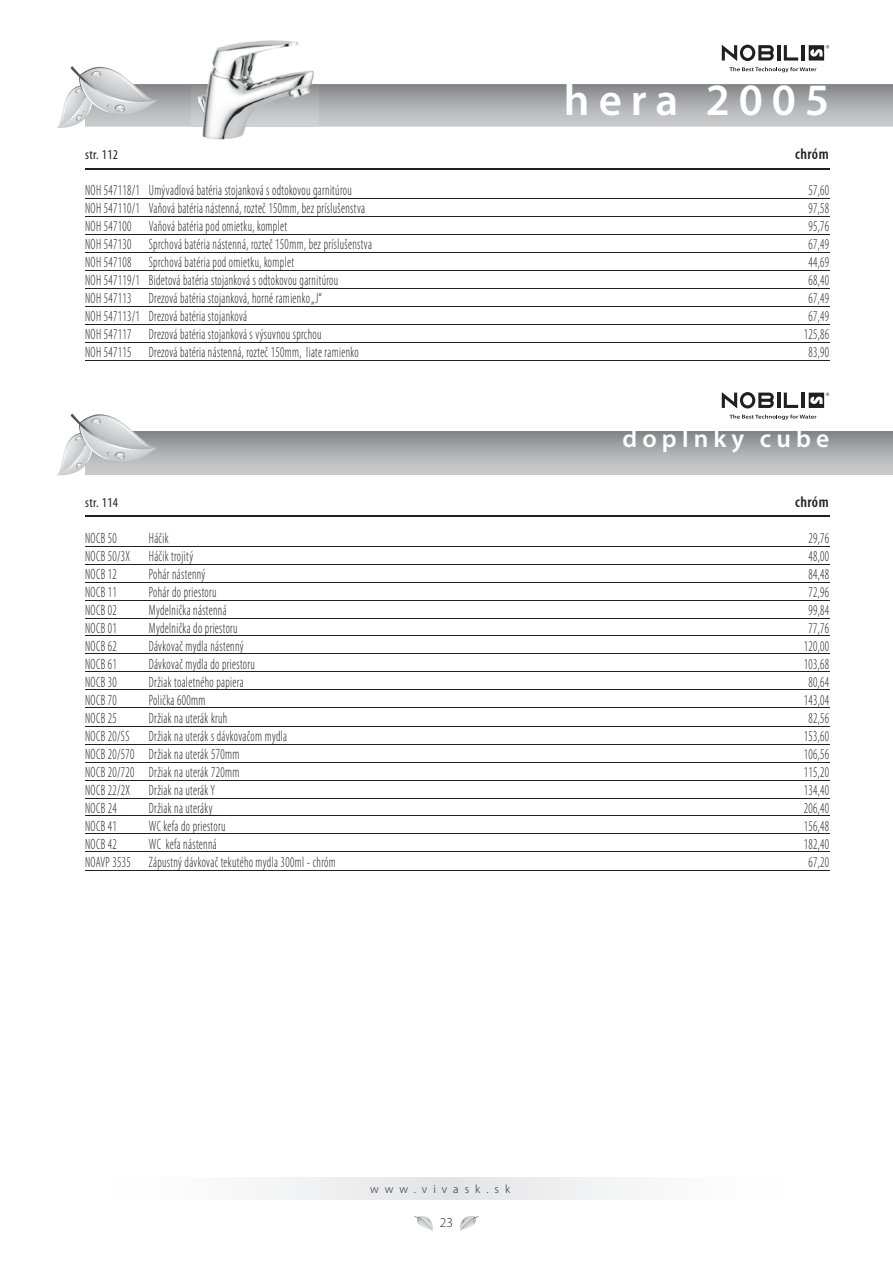
<style>
.page{position:relative;width:893px;height:1263px;background:#fff}
.page>*{position:absolute;margin:0;border:0;box-sizing:border-box;transform-origin:0 0}
.t1{font:600 45px "Myriad Pro";letter-spacing:.2em;color:#fff}
.t2{font:600 25.5px "Myriad Pro";letter-spacing:.2em;color:#fff}
.t3{font:600 condensed 15.3px "Myriad Pro";letter-spacing:.03em;color:#231f20}
.t4{font:300 condensed 15px "Myriad Pro";letter-spacing:.03em;color:#231f20;scale:.8 1}
.t5{font:condensed 13.5px "Myriad Pro";letter-spacing:.03em;color:#231f20}
.t6{font:300 13.5px "Myriad Pro";color:#231f20}
.t7{font:300 12px "Myriad Pro";letter-spacing:.5em;color:#231f20}
</style>
<div class="page">
<svg style="left:414px;top:1216px;width:19px;height:15px"></svg>
<svg style="left:460px;top:1216px;width:18px;height:15px"></svg>
<svg style="left:270px;top:1178px;width:354px;height:21px"></svg>
<hr style="left:85px;top:168px;width:744px;height:1px;background:#231f20">
<hr style="left:85px;top:515px;width:744px;height:2px;background:#231f20">
<div style="left:85px;top:431px;width:808px;height:43px;background:linear-gradient(to bottom,#85878a,#d1d2d5)"></div>
<svg style="left:57px;top:414px;width:100px;height:62px"></svg>
<img style="left:202px;top:40px;width:96px;height:100px">
<hr style="left:85px;top:199px;width:744px;height:1px;background:#231f20">
<hr style="left:85px;top:546px;width:744px;height:1px;background:#231f20">
<hr style="left:85px;top:288px;width:744px;height:1px;background:#231f20">
<hr style="left:85px;top:635px;width:744px;height:1px;background:#231f20">
<hr style="left:85px;top:780px;width:744px;height:1px;background:#231f20">
<hr style="left:85px;top:217px;width:744px;height:1px;background:#231f20">
<hr style="left:85px;top:564px;width:744px;height:1px;background:#231f20">
<hr style="left:85px;top:306px;width:744px;height:1px;background:#231f20">
<hr style="left:85px;top:653px;width:744px;height:1px;background:#231f20">
<hr style="left:85px;top:798px;width:744px;height:1px;background:#231f20">
<hr style="left:85px;top:235px;width:744px;height:1px;background:#231f20">
<hr style="left:85px;top:582px;width:744px;height:1px;background:#231f20">
<hr style="left:85px;top:726px;width:744px;height:1px;background:#231f20">
<hr style="left:85px;top:324px;width:744px;height:1px;background:#231f20">
<hr style="left:85px;top:671px;width:744px;height:1px;background:#231f20">
<hr style="left:85px;top:816px;width:744px;height:1px;background:#231f20">
<hr style="left:85px;top:253px;width:744px;height:1px;background:#231f20">
<hr style="left:85px;top:600px;width:744px;height:1px;background:#231f20">
<hr style="left:85px;top:744px;width:744px;height:1px;background:#231f20">
<hr style="left:85px;top:342px;width:744px;height:1px;background:#231f20">
<hr style="left:85px;top:689px;width:744px;height:1px;background:#231f20">
<hr style="left:85px;top:834px;width:744px;height:1px;background:#231f20">
<hr style="left:85px;top:270px;width:744px;height:1px;background:#231f20">
<hr style="left:85px;top:618px;width:744px;height:1px;background:#231f20">
<hr style="left:85px;top:762px;width:744px;height:1px;background:#231f20">
<hr style="left:85px;top:360px;width:744px;height:1px;background:#231f20">
<hr style="left:85px;top:707px;width:744px;height:1px;background:#231f20">
<hr style="left:85px;top:851px;width:744px;height:1px;background:#231f20">
<hr style="left:85px;top:870px;width:744px;height:1px;background:#231f20">
<svg style="left:57px;top:45px;width:836px;height:90px"></svg>
<hr style="left:777px;top:393px;width:3px;height:15px;background:#231f20">
<hr style="left:802px;top:393px;width:3px;height:15px;background:#231f20">
<svg style="left:784px;top:393px;width:14px;height:15px"></svg>
<svg style="left:809px;top:393px;width:20px;height:15px"></svg>
<svg style="left:722px;top:392px;width:52px;height:16px"></svg>
<svg style="left:729px;top:414px;width:87px;height:6px"></svg>
<h1 class="t1" style="left:564px;top:71px;width:267px">hera 2005</h1>
<p class="t5" style="left:85px;top:147px;width:35px">str. 112</p>
<p class="t3" style="left:795px;top:146px;width:35px">chróm</p>
<p class="t4" style="left:85px;top:182px;width:335px">NOH 547118/1 Umývadlová batéria stojanková s odtokovou garnitúrou</p>
<p class="t4" style="left:808px;top:182px;width:27px">57,60</p>
<p class="t4" style="left:85px;top:200px;width:351px">NOH 547110/1 Vaňová batéria nástenná, rozteč 150mm, bez príslušenstva</p>
<p class="t4" style="left:808px;top:200px;width:27px">97,58</p>
<p class="t4" style="left:85px;top:218px;width:254px">NOH 547100 Vaňová batéria pod omietku, komplet</p>
<p class="t4" style="left:808px;top:218px;width:27px">95,76</p>
<p class="t4" style="left:85px;top:236px;width:360px">NOH 547130 Sprchová batéria nástenná, rozteč 150mm, bez príslušenstva</p>
<p class="t4" style="left:808px;top:236px;width:27px">67,49</p>
<p class="t4" style="left:85px;top:254px;width:263px">NOH 547108 Sprchová batéria pod omietku, komplet</p>
<p class="t4" style="left:808px;top:254px;width:27px">44,69</p>
<p class="t4" style="left:85px;top:272px;width:318px">NOH 547119/1 Bidetová batéria stojanková s odtokovou garnitúrou</p>
<p class="t4" style="left:808px;top:272px;width:27px">68,40</p>
<p class="t4" style="left:85px;top:290px;width:298px">NOH 547113 Drezová batéria stojanková, horné ramienko „J“</p>
<p class="t4" style="left:808px;top:290px;width:27px">67,49</p>
<p class="t4" style="left:85px;top:308px;width:204px">NOH 547113/1 Drezová batéria stojanková</p>
<p class="t4" style="left:808px;top:308px;width:27px">67,49</p>
<p class="t4" style="left:85px;top:326px;width:297px">NOH 547117 Drezová batéria stojanková s výsuvnou sprchou</p>
<p class="t4" style="left:804px;top:326px;width:33px">125,86</p>
<p class="t4" style="left:85px;top:344px;width:344px">NOH 547115 Drezová batéria nástenná, rozteč 150mm, liate ramienko</p>
<p class="t4" style="left:808px;top:344px;width:27px">83,90</p>
<h2 class="t2" style="left:623px;top:423px;width:208px">doplnky cube</h2>
<p class="t5" style="left:85px;top:494px;width:35px">str. 114</p>
<p class="t3" style="left:795px;top:493px;width:35px">chróm</p>
<p class="t4" style="left:85px;top:530px;width:41px">NOCB 50</p>
<p class="t4" style="left:149px;top:530px;width:26px">Háčik</p>
<p class="t4" style="left:808px;top:530px;width:27px">29,76</p>
<p class="t4" style="left:85px;top:548px;width:137px">NOCB 50/3X Háčik trojitý</p>
<p class="t4" style="left:808px;top:548px;width:27px">48,00</p>
<p class="t4" style="left:85px;top:566px;width:41px">NOCB 12</p>
<p class="t4" style="left:149px;top:566px;width:72px">Pohár nástenný</p>
<p class="t4" style="left:808px;top:566px;width:27px">84,48</p>
<p class="t4" style="left:85px;top:584px;width:41px">NOCB 11</p>
<p class="t4" style="left:149px;top:584px;width:86px">Pohár do priestoru</p>
<p class="t4" style="left:808px;top:584px;width:27px">72,96</p>
<p class="t4" style="left:85px;top:602px;width:41px">NOCB 02</p>
<p class="t4" style="left:149px;top:602px;width:99px">Mydelnička nástenná</p>
<p class="t4" style="left:808px;top:602px;width:27px">99,84</p>
<p class="t4" style="left:85px;top:620px;width:41px">NOCB 01</p>
<p class="t4" style="left:149px;top:620px;width:112px">Mydelnička do priestoru</p>
<p class="t4" style="left:808px;top:620px;width:27px">77,76</p>
<p class="t4" style="left:85px;top:638px;width:41px">NOCB 62</p>
<p class="t4" style="left:149px;top:638px;width:120px">Dávkovač mydla nástenný</p>
<p class="t4" style="left:804px;top:638px;width:33px">120,00</p>
<p class="t4" style="left:85px;top:656px;width:41px">NOCB 61</p>
<p class="t4" style="left:149px;top:656px;width:134px">Dávkovač mydla do priestoru</p>
<p class="t4" style="left:804px;top:656px;width:33px">103,68</p>
<p class="t4" style="left:85px;top:674px;width:41px">NOCB 30</p>
<p class="t4" style="left:149px;top:674px;width:120px">Držiak toaletného papiera</p>
<p class="t4" style="left:808px;top:674px;width:27px">80,64</p>
<p class="t4" style="left:85px;top:692px;width:41px">NOCB 70</p>
<p class="t4" style="left:149px;top:692px;width:72px">Polička 600mm</p>
<p class="t4" style="left:804px;top:692px;width:33px">143,04</p>
<p class="t4" style="left:85px;top:710px;width:41px">NOCB 25</p>
<p class="t4" style="left:149px;top:710px;width:100px">Držiak na uterák kruh</p>
<p class="t4" style="left:808px;top:710px;width:27px">82,56</p>
<p class="t4" style="left:85px;top:728px;width:57px">NOCB 20/SS</p>
<p class="t4" style="left:149px;top:728px;width:174px">Držiak na uterák s dávkovačom mydla</p>
<p class="t4" style="left:804px;top:728px;width:33px">153,60</p>
<p class="t4" style="left:85px;top:746px;width:194px">NOCB 20/570 Držiak na uterák 570mm</p>
<p class="t4" style="left:804px;top:746px;width:33px">106,56</p>
<p class="t4" style="left:85px;top:764px;width:194px">NOCB 20/720 Držiak na uterák 720mm</p>
<p class="t4" style="left:804px;top:764px;width:33px">115,20</p>
<p class="t4" style="left:85px;top:782px;width:164px">NOCB 22/2X Držiak na uterák Y</p>
<p class="t4" style="left:804px;top:782px;width:33px">134,40</p>
<p class="t4" style="left:85px;top:800px;width:41px">NOCB 24</p>
<p class="t4" style="left:149px;top:800px;width:81px">Držiak na uteráky</p>
<p class="t4" style="left:804px;top:800px;width:33px">206,40</p>
<p class="t4" style="left:85px;top:818px;width:41px">NOCB 41</p>
<p class="t4" style="left:149px;top:818px;width:97px">WC kefa do priestoru</p>
<p class="t4" style="left:804px;top:818px;width:33px">156,48</p>
<p class="t4" style="left:85px;top:836px;width:41px">NOCB 42</p>
<p class="t4" style="left:149px;top:836px;width:86px">WC kefa nástenná</p>
<p class="t4" style="left:804px;top:836px;width:33px">182,40</p>
<p class="t4" style="left:85px;top:854px;width:315px">NOAVP 3535 Zápustný dávkovač tekutého mydla 300ml - chróm</p>
<p class="t4" style="left:808px;top:854px;width:27px">67,20</p>
<p class="t7" style="left:370px;top:1182px;width:142px">www.vivask.sk</p>
<p class="t6" style="left:440px;top:1215px;width:15px">23</p>
</div>
